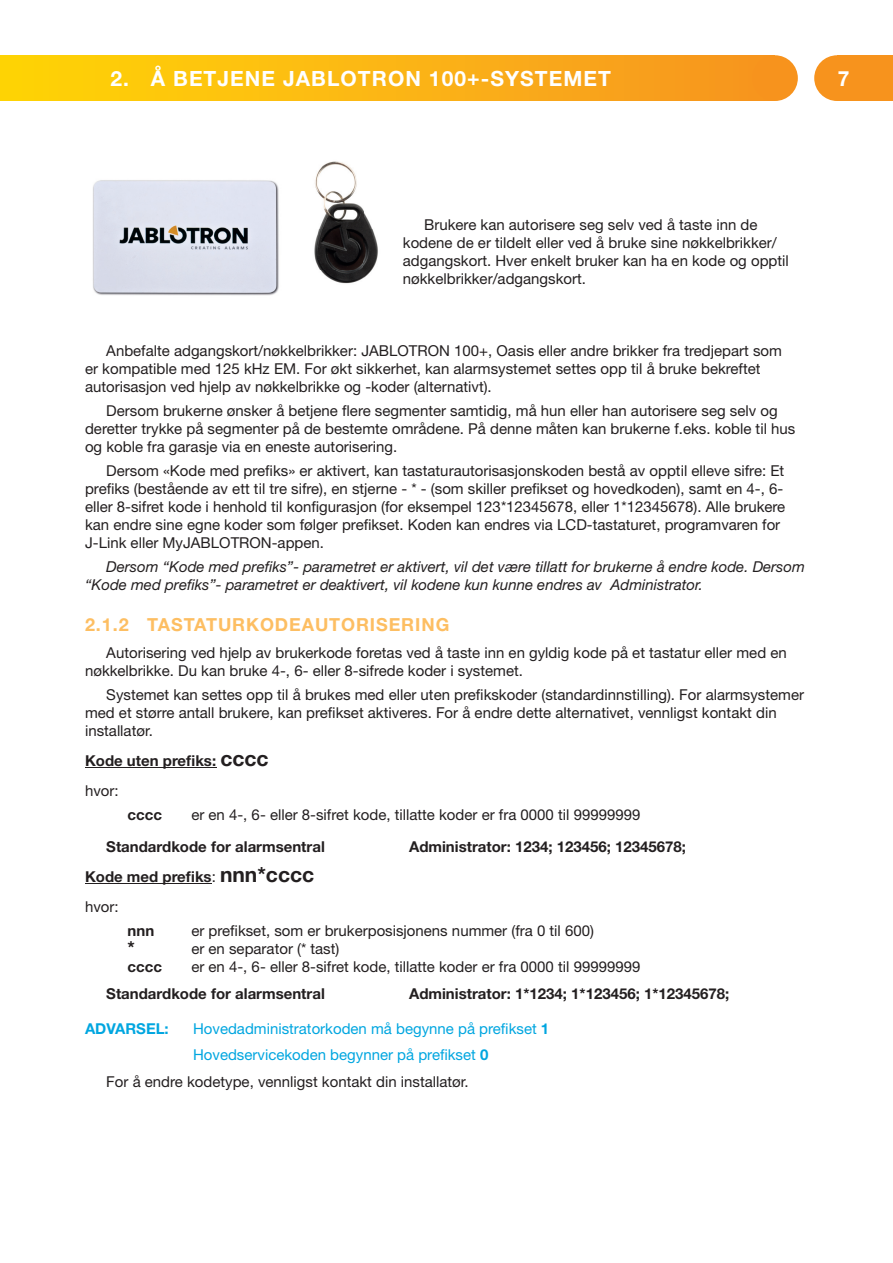
<style>
.page{position:relative;width:893px;height:1263px;background:#fff}
.page>*{position:absolute;margin:0;border:0;box-sizing:border-box;transform-origin:0 0}
.t1{font:700 21px "Helvetica Neue CE";letter-spacing:.05em;color:#fff}
.t2{font:700 18px "Helvetica Neue LT Pro";letter-spacing:.05em;color:#fdbe62}
.t3{font:700 18px "Helvetica Neue LT Pro";color:#231f20}
.t4{font:15px/18px "Helvetica Neue LT Pro";color:#231f20}
.t5{font:700 15px/30px "Helvetica Neue LT Pro";color:#231f20}
.t6{font:italic 15px/18px "Helvetica Neue LT Pro";color:#231f20}
.t7{font:15px "Helvetica Neue LT Pro";color:#00a6e0}
.t8{font:700 15px "Helvetica Neue LT Pro";color:#00a6e0}
.s1{font-size:21px}
.s2{font-weight:400}
.s3{font-weight:700}
</style>
<div class="page">
<div style="left:837px;top:55px;width:56px;height:46px;background:#f7931d"></div>
<div style="left:814px;top:55px;width:46px;height:46px;background:#f7931d;border-radius:50%"></div>
<div style="left:0;top:55px;width:775px;height:46px;background:linear-gradient(to right,#ffd606,#f79521)"></div>
<div style="left:752px;top:55px;width:46px;height:46px;background:#f7931d;border-radius:50%"></div>
<img style="left:93px;top:180px;width:186px;height:116px">
<img style="left:314px;top:161px;width:64px;height:123px">
<hr style="left:85px;top:767px;width:131px;height:1px;background:#231f20">
<hr style="left:85px;top:883px;width:127px;height:1px;background:#231f20">
<h1 class="t1" style="left:111px;top:71px;width:502px">2. Å BETJENE JABLOTRON 100+-SYSTEMET</h1>
<h1 class="t1" style="left:838px;top:71px;width:13px">7</h1>
<p class="t4" style="left:403px;top:217px;width:387px;text-indent:21px">Brukere kan autorisere seg selv ved å taste inn de kodene de er tildelt eller ved å bruke sine nøkkelbrikker/ adgangskort. Hver enkelt bruker kan ha en kode og opptil nøkkelbrikker/adgangskort.</p>
<p class="t4" style="left:85px;top:343px;width:698px;text-indent:21px">Anbefalte adgangskort/nøkkelbrikker: JABLOTRON 100+, Oasis eller andre brikker fra tredjepart som er kompatible med 125 kHz EM. For økt sikkerhet, kan alarmsystemet settes opp til å bruke bekreftet autorisasjon ved hjelp av nøkkelbrikke og -koder (alternativt).</p>
<p class="t4" style="left:85px;top:403px;width:712px;text-indent:21px">Dersom brukerne ønsker å betjene flere segmenter samtidig, må hun eller han autorisere seg selv og deretter trykke på segmenter på de bestemte områdene. På denne måten kan brukerne f.eks. koble til hus og koble fra garasje via en eneste autorisering.</p>
<p class="t4" style="left:85px;top:463px;width:702px;text-indent:21px">Dersom «Kode med prefiks» er aktivert, kan tastaturautorisasjonskoden bestå av opptil elleve sifre: Et prefiks (bestående av ett til tre sifre), en stjerne - * - (som skiller prefikset og hovedkoden), samt en 4-, 6- eller 8-sifret kode i henhold til konfigurasjon (for eksempel 123*12345678, eller 1*12345678). Alle brukere kan endre sine egne koder som følger prefikset. Koden kan endres via LCD-tastaturet, programvaren for J-Link eller MyJABLOTRON-appen.</p>
<p class="t6" style="left:85px;top:559px;width:721px;text-indent:21px">Dersom “Kode med prefiks”- parametret er aktivert, vil det være tillatt for brukerne å endre kode. Dersom “Kode med prefiks”- parametret er deaktivert, vil kodene kun kunne endres av Administrator.</p>
<p class="t2" style="left:85px;top:618px;width:366px">2.1.2 TASTATURKODEAUTORISERING</p>
<p class="t4" style="left:85px;top:645px;width:703px;text-indent:21px">Autorisering ved hjelp av brukerkode foretas ved å taste inn en gyldig kode på et tastatur eller med en nøkkelbrikke. Du kan bruke 4-, 6- eller 8-sifrede koder i systemet.</p>
<p class="t4" style="left:85px;top:687px;width:720px;text-indent:21px">Systemet kan settes opp til å brukes med eller uten prefikskoder (standardinnstilling). For alarmsystemer med et større antall brukere, kan prefikset aktiveres. For å endre dette alternativet, vennligst kontakt din installatør.</p>
<p class="t5" style="left:85px;top:747px;width:185px">Kode uten prefiks: <span class="s1">cccc </span><span class="s2">hvor:</span></p>
<p class="t5" style="left:128px;top:801px;width:36px">cccc</p>
<p class="t4" style="left:191px;top:807px;width:451px">er en 4-, 6- eller 8-sifret kode, tillatte koder er fra 0000 til 99999999</p>
<p class="t5" style="left:106px;top:833px;width:220px">Standardkode for alarmsentral</p>
<p class="t5" style="left:409px;top:833px;width:279px">Administrator: 1234; 123456; 12345678;</p>
<p class="t5" style="left:85px;top:863px;width:231px">Kode med prefiks<span class="s2">:</span> <span class="s1">nnn*cccc </span><span class="s2">hvor:</span></p>
<p class="t5" style="left:128px;top:917px;width:28px">nnn</p>
<p class="t4" style="left:191px;top:923px;width:404px">er prefikset, som er brukerposisjonens nummer (fra 0 til 600)</p>
<p class="t3" style="left:128px;top:941px;width:9px">*</p>
<p class="t4" style="left:191px;top:941px;width:150px">er en separator (* tast)</p>
<p class="t5" style="left:128px;top:953px;width:36px">cccc</p>
<p class="t4" style="left:191px;top:959px;width:451px">er en 4-, 6- eller 8-sifret kode, tillatte koder er fra 0000 til 99999999</p>
<p class="t5" style="left:106px;top:980px;width:220px">Standardkode for alarmsentral</p>
<p class="t5" style="left:409px;top:980px;width:322px">Administrator: 1*1234; 1*123456; 1*12345678;</p>
<p class="t8" style="left:85px;top:1023px;width:85px">ADVARSEL:</p>
<p class="t7" style="left:193px;top:1023px;width:358px">Hovedadministratorkoden må begynne på prefikset <span class="s3">1</span></p>
<p class="t7" style="left:193px;top:1049px;width:297px">Hovedservicekoden begynner på prefikset <span class="s3">0</span></p>
<p class="t4" style="left:106px;top:1074px;width:364px">For å endre kodetype, vennligst kontakt din installatør.</p>
</div>
